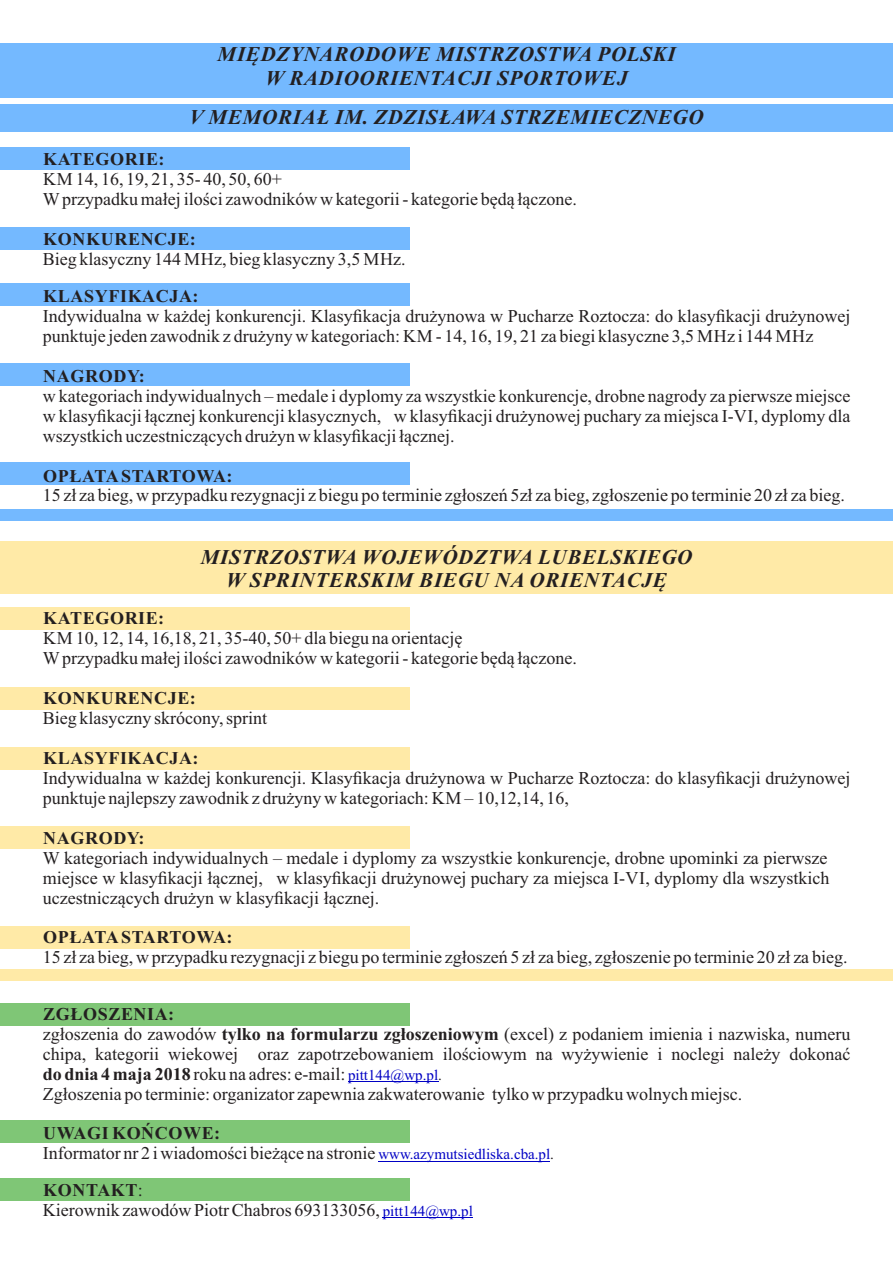
<style>
.page{position:relative;width:893px;height:1263px;background:#fff}
.page>*{position:absolute;margin:0;border:0;box-sizing:border-box;transform-origin:0 0}
.t1{font:italic 700 21px/23.2px "Times New Roman";letter-spacing:.035em;color:#231f20;text-align:center}
.t2{font:18px/20px "Times New Roman";color:#231f20}
.t3{font:700 18px "Times New Roman";letter-spacing:.035em;color:#231f20}
.s1{font-weight:700}
.s2{font-size:15px;color:#0000c4}
.s3{font-size:15px}
</style>
<div class="page">
<div style="left:0;top:147px;width:409px;height:22px;background:#74b9ff"></div>
<div style="left:0;top:43px;width:893px;height:54px;background:#74b9ff"></div>
<div style="left:0;top:104px;width:893px;height:28px;background:#74b9ff"></div>
<div style="left:0;top:227px;width:409px;height:22px;background:#74b9ff"></div>
<div style="left:0;top:284px;width:409px;height:22px;background:#74b9ff"></div>
<div style="left:0;top:364px;width:409px;height:22px;background:#74b9ff"></div>
<div style="left:0;top:463px;width:409px;height:22px;background:#74b9ff"></div>
<div style="left:0;top:607px;width:409px;height:22px;background:#ffeaa7"></div>
<div style="left:0;top:541px;width:893px;height:53px;background:#ffeaa7"></div>
<div style="left:0;top:687px;width:409px;height:22px;background:#ffeaa7"></div>
<div style="left:0;top:747px;width:409px;height:22px;background:#ffeaa7"></div>
<div style="left:0;top:827px;width:409px;height:22px;background:#ffeaa7"></div>
<div style="left:0;top:926px;width:409px;height:22px;background:#ffeaa7"></div>
<div style="left:0;top:1003px;width:409px;height:22px;background:#7fc676"></div>
<div style="left:0;top:969px;width:893px;height:11px;background:#ffeaa7"></div>
<div style="left:0;top:510px;width:893px;height:11px;background:#74b9ff"></div>
<div style="left:0;top:1121px;width:409px;height:22px;background:#7fc676"></div>
<div style="left:0;top:1178px;width:409px;height:22px;background:#7fc676"></div>
<hr style="left:348px;top:1081px;width:90px;height:1px;background:#0000c4">
<hr style="left:378px;top:1161px;width:172px;height:1px;background:#0000c4">
<hr style="left:383px;top:1217px;width:90px;height:1px;background:#0000c4">
<p class="t1" style="left:218px;top:45px;width:460px">MIĘDZYNARODOWE MISTRZOSTWA POLSKI<br>W RADIOORIENTACJI SPORTOWEJ</p>
<p class="t1" style="left:189px;top:108px;width:516px">V MEMORIAŁ IM. ZDZISŁAWA STRZEMIECZNEGO</p>
<p class="t3" style="left:43px;top:153px;width:123px">KATEGORIE:</p>
<p class="t2" style="left:43px;top:171px;width:535px">KM 14, 16, 19, 21, 35- 40, 50, 60+<br>Wprzypadku małej ilości zawodników w kategorii - kategorie będą łączone.</p>
<p class="t3" style="left:43px;top:232px;width:154px">KONKURENCJE:</p>
<p class="t2" style="left:43px;top:250px;width:364px">Bieg klasyczny 144 MHz, bieg klasyczny 3,5 MHz.</p>
<p class="t3" style="left:43px;top:290px;width:157px">KLASYFIKACJA:</p>
<p class="t2" style="left:43px;top:308px;width:809px">Indywidualna w każdej konkurencji. Klasyfikacja drużynowa w Pucharze Roztocza: do klasyfikacji drużynowej punktuje jeden zawodnik z drużyny w kategoriach: KM - 14, 16, 19, 21 za biegi klasyczne 3,5 MHz i 144 MHz</p>
<p class="t3" style="left:43px;top:370px;width:103px">NAGRODY:</p>
<p class="t2" style="left:43px;top:387px;width:809px;text-align:justify">w kategoriach indywidualnych – medale i dyplomy za wszystkie konkurencje, drobne nagrody za pierwsze miejsce w klasyfikacji łącznej konkurencji klasycznych, w klasyfikacji drużynowej puchary za miejsca I-VI, dyplomy dla wszystkich uczestniczących drużyn w klasyfikacji łącznej.</p>
<p class="t3" style="left:43px;top:469px;width:191px">OPŁATASTARTOWA:</p>
<p class="t2" style="left:43px;top:487px;width:803px">15 zł za bieg, w przypadku rezygnacji z biegu po terminie zgłoszeń 5zł za bieg, zgłoszenie po terminie 20 zł za bieg.</p>
<p class="t1" style="left:201px;top:547px;width:493px">MISTRZOSTWA WOJEWÓDZTWA LUBELSKIEGO<br>W SPRINTERSKIM BIEGU NA ORIENTACJĘ</p>
<p class="t3" style="left:43px;top:612px;width:123px">KATEGORIE:</p>
<p class="t2" style="left:43px;top:630px;width:535px">KM 10, 12, 14, 16,18, 21, 35-40, 50+ dla biegu na orientację<br>Wprzypadku małej ilości zawodników w kategorii - kategorie będą łączone.</p>
<p class="t3" style="left:43px;top:692px;width:154px">KONKURENCJE:</p>
<p class="t2" style="left:43px;top:710px;width:226px">Bieg klasyczny skrócony, sprint</p>
<p class="t3" style="left:43px;top:752px;width:157px">KLASYFIKACJA:</p>
<p class="t2" style="left:43px;top:770px;width:809px">Indywidualna w każdej konkurencji. Klasyfikacja drużynowa w Pucharze Roztocza: do klasyfikacji drużynowej punktuje najlepszy zawodnik z drużyny w kategoriach: KM – 10,12,14, 16,</p>
<p class="t3" style="left:43px;top:831px;width:103px">NAGRODY:</p>
<p class="t2" style="left:43px;top:849px;width:788px;text-align:justify">W kategoriach indywidualnych – medale i dyplomy za wszystkie konkurencje, drobne upominki za pierwsze miejsce w klasyfikacji łącznej, w klasyfikacji drużynowej puchary za miejsca I-VI, dyplomy dla wszystkich uczestniczących drużyn w klasyfikacji łącznej.</p>
<p class="t3" style="left:43px;top:931px;width:191px">OPŁATASTARTOWA:</p>
<p class="t2" style="left:43px;top:949px;width:806px">15 zł za bieg, w przypadku rezygnacji z biegu po terminie zgłoszeń 5 zł za bieg, zgłoszenie po terminie 20 zł za bieg.</p>
<p class="t2" style="left:43px;top:1005px;width:809px"><span class="s1">ZGŁOSZENIA:<br></span>zgłoszenia do zawodów <span class="s1">tylko na formularzu zgłoszeniowym</span> (excel) z podaniem imienia i nazwiska, numeru chipa, kategorii wiekowej oraz zapotrzebowaniem ilościowym na wyżywienie i noclegi należy dokonać <span class="s1">do dnia 4 maja 2018</span> roku na adres: e-mail: <span class="s2">pitt144@wp.pl</span><span class="s3">.<br></span>Zgłoszenia po terminie: organizator zapewnia zakwaterowanie tylko w przypadku wolnych miejsc.</p>
<p class="t2" style="left:43px;top:1125px;width:513px"><span class="s1">UWAGI KOŃCOWE:<br></span>Informator nr 2 i wiadomości bieżące na stronie <span class="s2">www.azymutsiedliska.cba.pl</span><span class="s3">.</span></p>
<p class="t2" style="left:43px;top:1182px;width:432px"><span class="s1">KONTAKT</span>:<br>Kierownik zawodów Piotr Chabros 693133056, <span class="s2">pitt144@wp.pl</span></p>
</div>
